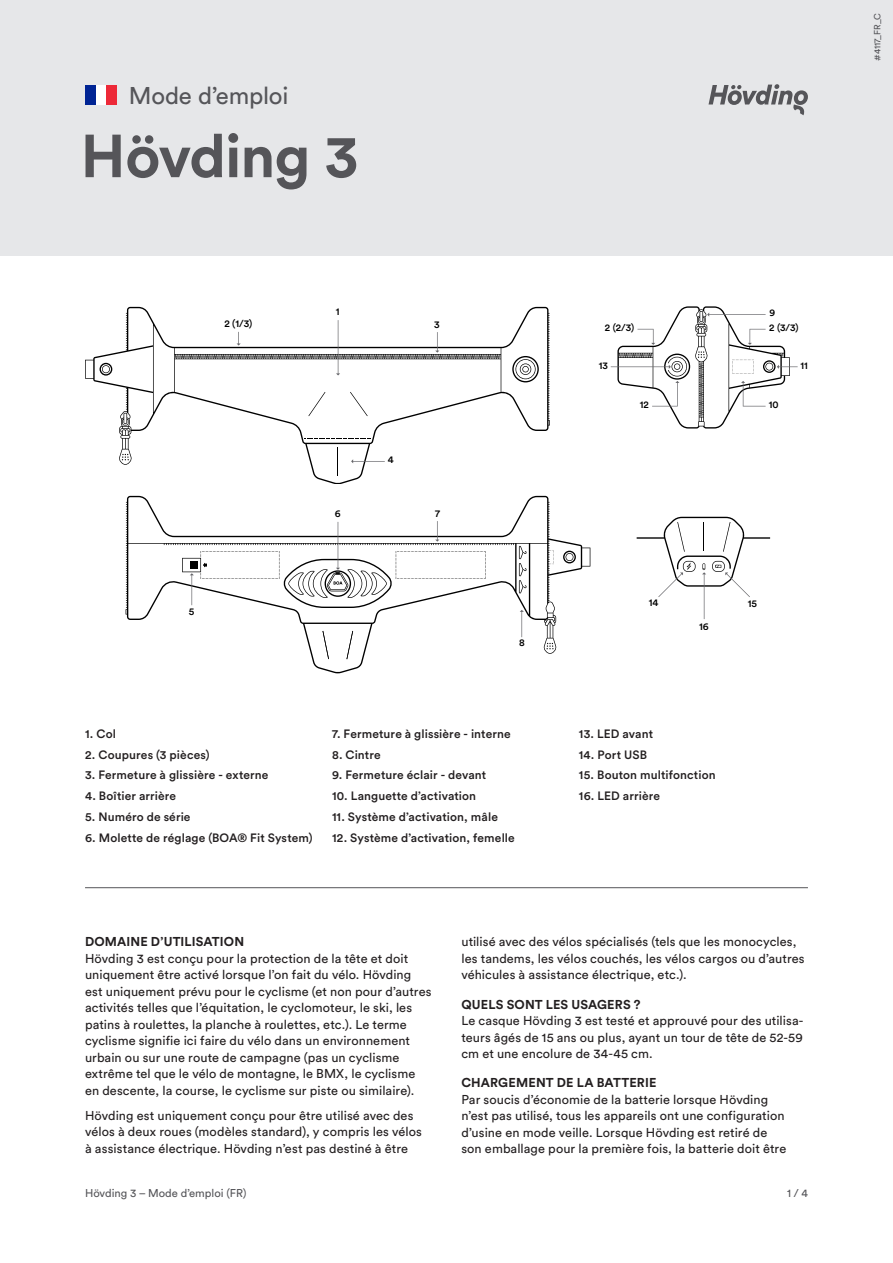
<style>
.page{position:relative;width:893px;height:1263px;background:#fff}
.page>*{position:absolute;margin:0;border:0;box-sizing:border-box;transform-origin:0 0}
.t1{font:700 60px "Circular Pro";letter-spacing:-.02em;color:#555559}
.t2{font:24px "Circular Pro";letter-spacing:-.01em;color:#555559}
.BODY{font:12.75px/16.5px "Circular Pro";letter-spacing:.005em;color:#231f20}
.HEADLINE_-_CAPITAL_L{font:700 12.75px "Circular Pro";letter-spacing:.01em;color:#231f20}
.BLUEPRINT_-_LIST{font:500 12px "Circular Pro";letter-spacing:.01em;color:#231f20}
.t3{font:11.25px "Circular Pro";color:#555559}
.t4{font:500 10.05px "Circular Std";color:#000}
.t5{font:500 9.9px/14.9px "Circular Std";letter-spacing:.005em;color:#000}
.Rubrik_1{font:9px "Circular Pro";letter-spacing:-.01em;color:#555559}
</style>
<div class="page">
<svg style="left:85px;top:307px;width:465px;height:177px"></svg>
<svg style="left:337px;top:447px;width:1px;height:29px"></svg>
<svg style="left:304px;top:438px;width:67px;height:1px"></svg>
<svg style="left:512px;top:356px;width:27px;height:26px"></svg>
<svg style="left:100px;top:363px;width:12px;height:13px"></svg>
<svg style="left:122px;top:454px;width:7px;height:6px"></svg>
<svg style="left:308px;top:392px;width:17px;height:24px"></svg>
<svg style="left:350px;top:392px;width:18px;height:24px"></svg>
<svg style="left:351px;top:459px;width:34px;height:4px"></svg>
<svg style="left:336px;top:320px;width:4px;height:55px"></svg>
<svg style="left:237px;top:332px;width:4px;height:14px"></svg>
<svg style="left:435px;top:332px;width:4px;height:21px"></svg>
<svg style="left:126px;top:496px;width:464px;height:177px"></svg>
<svg style="left:563px;top:551px;width:13px;height:12px"></svg>
<svg style="left:323px;top:631px;width:30px;height:28px"></svg>
<svg style="left:550px;top:550px;width:4px;height:15px"></svg>
<svg style="left:519px;top:546px;width:7px;height:47px"></svg>
<svg style="left:546px;top:643px;width:7px;height:6px"></svg>
<svg style="left:520px;top:610px;width:4px;height:27px"></svg>
<svg style="left:182px;top:521px;width:304px;height:87px"></svg>
<svg style="left:611px;top:306px;width:187px;height:122px"></svg>
<svg style="left:637px;top:517px;width:133px;height:102px"></svg>
<div style="left:0;top:0;width:893px;height:255px;background:#e6e7e9"></div>
<svg style="left:708px;top:84px;width:100px;height:31px"></svg>
<hr style="left:85px;top:887px;width:723px;height:1px;background:#555559">
<div style="left:85px;top:85px;width:11px;height:19px;background:#002494"></div>
<div style="left:96px;top:85px;width:11px;height:19px;background:#fff"></div>
<div style="left:107px;top:85px;width:10px;height:19px;background:#ed2938"></div>
<p class="t2" style="left:129px;top:80px;width:161px">Mode d’emploi</p>
<p class="t1" style="left:81px;top:115px;width:279px">Hövding 3</p>
<p class="t4" style="left:336px;top:305px;width:5px">1</p>
<p class="t4" style="left:224px;top:318px;width:30px">2 (1/3)</p>
<p class="t4" style="left:434px;top:318px;width:7px">3</p>
<p class="t4" style="left:388px;top:454px;width:7px">4</p>
<p class="t4" style="left:335px;top:507px;width:7px">6</p>
<p class="t4" style="left:435px;top:507px;width:6px">7</p>
<p class="t4" style="left:189px;top:605px;width:7px">5</p>
<p class="t4" style="left:519px;top:636px;width:7px">8</p>
<p class="BLUEPRINT_-_LIST" style="left:85px;top:725px;width:32px">1. Col</p>
<p class="BLUEPRINT_-_LIST" style="left:85px;top:746px;width:126px">2. Coupures (3 pièces)</p>
<p class="BLUEPRINT_-_LIST" style="left:85px;top:767px;width:185px">3. Fermeture à glissière - externe</p>
<p class="BLUEPRINT_-_LIST" style="left:85px;top:788px;width:93px">4. Boîtier arrière</p>
<p class="BLUEPRINT_-_LIST" style="left:85px;top:808px;width:107px">5. Numéro de série</p>
<p class="BLUEPRINT_-_LIST" style="left:85px;top:829px;width:229px">6. Molette de réglage (BOA® Fit System)</p>
<p class="BLUEPRINT_-_LIST" style="left:332px;top:725px;width:180px">7. Fermeture à glissière - interne</p>
<p class="BLUEPRINT_-_LIST" style="left:332px;top:746px;width:50px">8. Cintre</p>
<p class="BLUEPRINT_-_LIST" style="left:332px;top:767px;width:156px">9. Fermeture éclair - devant</p>
<p class="BLUEPRINT_-_LIST" style="left:332px;top:788px;width:146px">10. Languette d’activation</p>
<p class="BLUEPRINT_-_LIST" style="left:332px;top:808px;width:167px">11. Système d’activation, mâle</p>
<p class="BLUEPRINT_-_LIST" style="left:332px;top:829px;width:184px">12. Système d’activation, femelle</p>
<p class="t5" style="left:605px;top:320px;width:31px">2 (2/3)</p>
<p class="t5" style="left:599px;top:358px;width:11px">13</p>
<p class="t5" style="left:640px;top:397px;width:11px">12</p>
<p class="t5" style="left:769px;top:305px;width:31px">9<br>2 (3/3)</p>
<p class="t5" style="left:769px;top:397px;width:11px">10</p>
<p class="t5" style="left:800px;top:358px;width:9px">11</p>
<p class="t4" style="left:649px;top:596px;width:11px">14</p>
<p class="t4" style="left:748px;top:597px;width:11px">15</p>
<p class="t4" style="left:699px;top:620px;width:11px">16</p>
<p class="BLUEPRINT_-_LIST" style="left:579px;top:725px;width:76px">13. LED avant</p>
<p class="BLUEPRINT_-_LIST" style="left:579px;top:746px;width:70px">14. Port USB</p>
<p class="BLUEPRINT_-_LIST" style="left:579px;top:767px;width:138px">15. Bouton multifonction</p>
<p class="BLUEPRINT_-_LIST" style="left:579px;top:788px;width:83px">16. LED arrière</p>
<p class="HEADLINE_-_CAPITAL_L" style="left:85px;top:933px;width:161px">DOMAINE D’UTILISATION</p>
<p class="BODY" style="left:85px;top:950px;width:348px">Hövding 3 est conçu pour la protection de la tête et doit uniquement être activé lorsque l’on fait du vélo. Hövding est uniquement prévu pour le cyclisme (et non pour d’autres activités telles que l’équitation, le cyclomoteur, le ski, les patins à roulettes, la planche à roulettes, etc.). Le terme cyclisme signifie ici faire du vélo dans un environnement urbain ou sur une route de campagne (pas un cyclisme extrême tel que le vélo de montagne, le BMX, le cyclisme en descente, la course, le cyclisme sur piste ou similaire).</p>
<p class="BODY" style="left:85px;top:1107px;width:338px">Hövding est uniquement conçu pour être utilisé avec des vélos à deux roues (modèles standard), y compris les vélos à assistance électrique. Hövding n’est pas destiné à être</p>
<p class="BODY" style="left:461px;top:933px;width:345px">utilisé avec des vélos spécialisés (tels que les monocycles, les tandems, les vélos couchés, les vélos cargos ou d’autres véhicules à assistance électrique, etc.).</p>
<p class="HEADLINE_-_CAPITAL_L" style="left:461px;top:995px;width:181px">QUELS SONT LES USAGERS ?</p>
<p class="BODY" style="left:461px;top:1012px;width:344px;text-align:justify">Le casque Hövding 3 est testé et approuvé pour des utilisa&shy;teurs âgés de 15 ans ou plus, ayant un tour de tête de 52-59 cm et une encolure de 34-45 cm.</p>
<p class="HEADLINE_-_CAPITAL_L" style="left:461px;top:1074px;width:197px">CHARGEMENT DE LA BATTERIE</p>
<p class="BODY" style="left:461px;top:1091px;width:326px">Par soucis d’économie de la batterie lorsque Hövding n’est pas utilisé, tous les appareils ont une configuration d’usine en mode veille. Lorsque Hövding est retiré de son emballage pour la première fois, la batterie doit être</p>
<p class="t3" style="left:85px;top:1186px;width:163px">Hövding 3 – Mode d’emploi (FR)</p>
<p class="t3" style="left:787px;top:1186px;width:22px">1 / 4</p>
<p class="Rubrik_1" style="left:871px;top:61px;width:49px;rotate:-90deg">#4117_FR_C</p>
</div>
